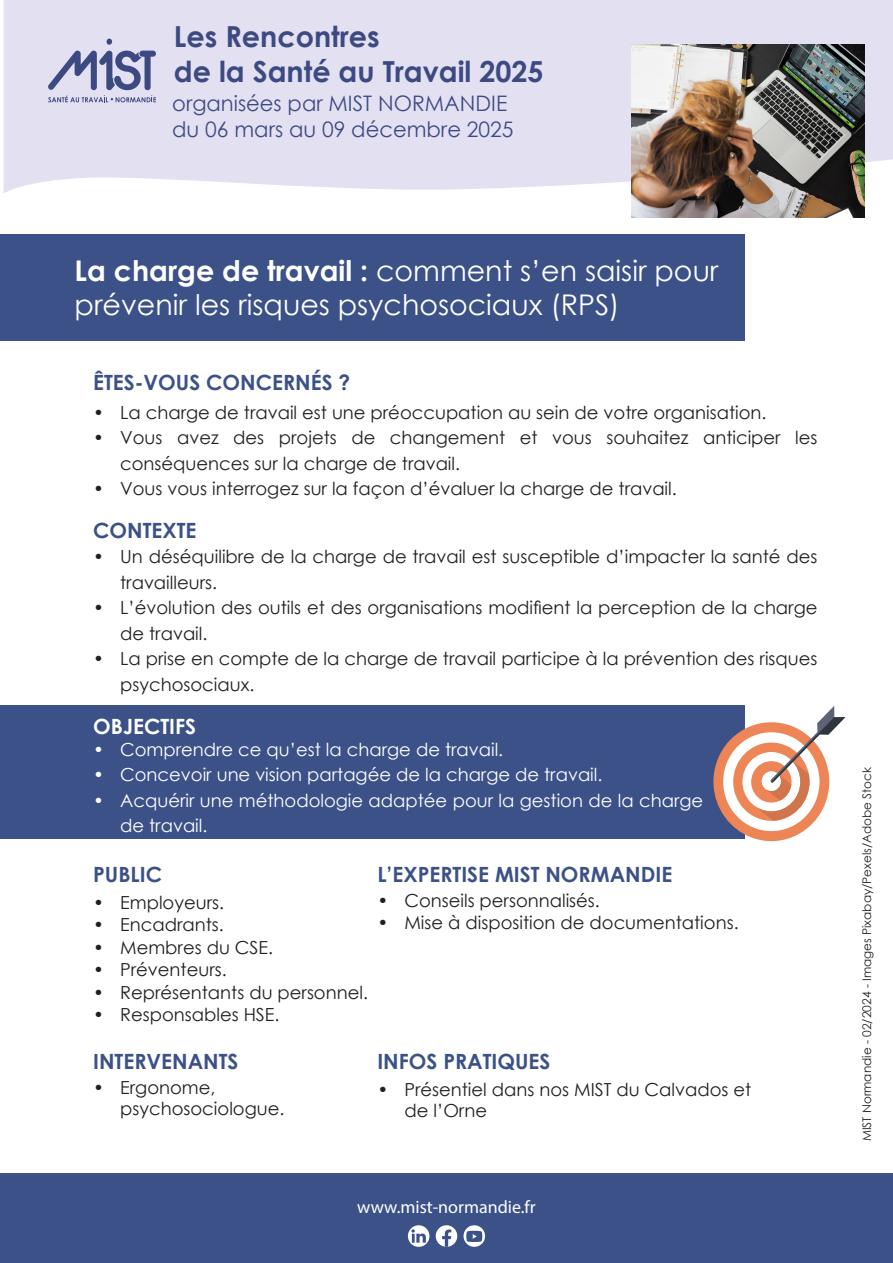
<style>
.page{position:relative;width:893px;height:1263px;background:#fff}
.page>*{position:absolute;margin:0;border:0;box-sizing:border-box;transform-origin:0 0}
.t1{font:700 28.95px/34.8px "Century Gothic";color:#3d4a82}
.t2{font:28.5px/34.5px "Century Gothic";color:#fff}
.t3{font:21.3px/25.7px "Century Gothic";color:#3d4a82}
.t4{font:700 21px "Century Gothic";color:#3c5187}
.t5{font:700 21px "Century Gothic";color:#fff}
.t6{font:18px/25.5px "Century Gothic";color:#231f20}
.t7{font:18px/25.5px "Century Gothic";color:#fff}
.t8{font:18px "Myriad Pro";color:#fff}
.t9{font:12px "Century Gothic";color:#231f20}
.s1{font-weight:700}
</style>
<div class="page">
<div style="left:0;top:1174px;width:893px;height:89px;background:#3c5187"></div>
<div style="left:408px;top:1225px;width:21px;height:22px;background:#fff;border-radius:50%"></div>
<svg style="left:411px;top:1229px;width:15px;height:14px"></svg>
<div style="left:436px;top:1225px;width:21px;height:22px;background:#fff;border-radius:50%"></div>
<svg style="left:442px;top:1229px;width:9px;height:18px"></svg>
<svg style="left:463px;top:1225px;width:22px;height:22px"></svg>
<svg style="left:466px;top:1231px;width:16px;height:11px"></svg>
<div style="left:0;top:706px;width:744px;height:133px;background:#3c5187"></div>
<div style="left:0;top:234px;width:744px;height:106px;background:#3c5187"></div>
<svg style="left:713px;top:706px;width:132px;height:136px"></svg>
<div style="left:4px;top:0;width:889px;height:193px;background:#e3e0f2"></div>
<svg style="left:48px;top:39px;width:108px;height:63px;background:#afb1cf"></svg>
<img style="left:632px;top:44px;width:232px;height:173px">
<h1 class="t1" style="left:174px;top:18px;width:371px">Les Rencontres<br>de la Santé au Travail 2025</h1>
<p class="t3" style="left:172px;top:91px;width:343px">organisées par MIST NORMANDIE du 06 mars au 09 décembre 2025</p>
<p class="t2" style="left:75px;top:253px;width:645px"><span class="s1">La charge de travail :</span> comment s’en saisir pour prévenir les risques psychosociaux (RPS)</p>
<p class="t4" style="left:93px;top:367px;width:259px">ÊTES-VOUS CONCERNÉS ?</p>
<p class="t6" style="left:93px;top:399px;width:675px">• La charge de travail est une préoccupation au sein de votre organisation.</p>
<p class="t6" style="left:120px;top:424px;width:699px;text-indent:-27px">• Vous avez des projets de changement et vous souhaitez anticiper les conséquences sur la charge de travail.</p>
<p class="t6" style="left:93px;top:475px;width:585px">• Vous vous interrogez sur la façon d’évaluer la charge de travail.</p>
<p class="t4" style="left:93px;top:514px;width:105px">CONTEXTE</p>
<p class="t6" style="left:120px;top:544px;width:699px;text-indent:-27px">• Un déséquilibre de la charge de travail est susceptible d’impacter la santé des travailleurs.</p>
<p class="t6" style="left:120px;top:595px;width:699px;text-indent:-27px">• L’évolution des outils et des organisations modifient la perception de la charge de travail.</p>
<p class="t6" style="left:120px;top:646px;width:699px;text-indent:-27px">• La prise en compte de la charge de travail participe à la prévention des risques psychosociaux.</p>
<p class="t5" style="left:93px;top:711px;width:104px">OBJECTIFS</p>
<p class="t7" style="left:93px;top:736px;width:412px">• Comprendre ce qu’est la charge de travail.</p>
<p class="t7" style="left:93px;top:762px;width:511px">• Concevoir une vision partagée de la charge de travail.</p>
<p class="t7" style="left:120px;top:787px;width:585px;text-indent:-27px">• Acquérir une méthodologie adaptée pour la gestion de la charge de travail.</p>
<p class="t4" style="left:93px;top:859px;width:70px">PUBLIC</p>
<p class="t4" style="left:377px;top:859px;width:296px">L’EXPERTISE MIST NORMANDIE</p>
<p class="t6" style="left:93px;top:889px;width:132px">• Employeurs.</p>
<p class="t6" style="left:93px;top:912px;width:132px">• Encadrants.</p>
<p class="t6" style="left:93px;top:934px;width:181px">• Membres du CSE.</p>
<p class="t6" style="left:93px;top:957px;width:135px">• Préventeurs.</p>
<p class="t6" style="left:93px;top:979px;width:276px">• Représentants du personnel.</p>
<p class="t6" style="left:93px;top:1002px;width:188px">• Responsables HSE.</p>
<p class="t6" style="left:377px;top:887px;width:224px">• Conseils personnalisés.</p>
<p class="t6" style="left:377px;top:909px;width:363px">• Mise à disposition de documentations.</p>
<p class="t4" style="left:93px;top:1046px;width:147px">INTERVENANTS</p>
<p class="t4" style="left:377px;top:1046px;width:175px">INFOS PRATIQUES</p>
<p class="t6" style="left:120px;top:1076px;width:166px;line-height:21.6px;text-indent:-27px">• Ergonome, psychosociologue.</p>
<p class="t6" style="left:404px;top:1078px;width:348px;line-height:21.6px;text-indent:-27px">• Présentiel dans nos MIST du Calvados et de l’Orne</p>
<p class="t8" style="left:357px;top:1196px;width:180px">www.mist-normandie.fr</p>
<p class="t9" style="left:858px;top:1141px;width:376px;rotate:-90deg">MIST Normandie - 02/2024 - Images Pixabay/Pexels/Adobe Stock</p>
</div>
